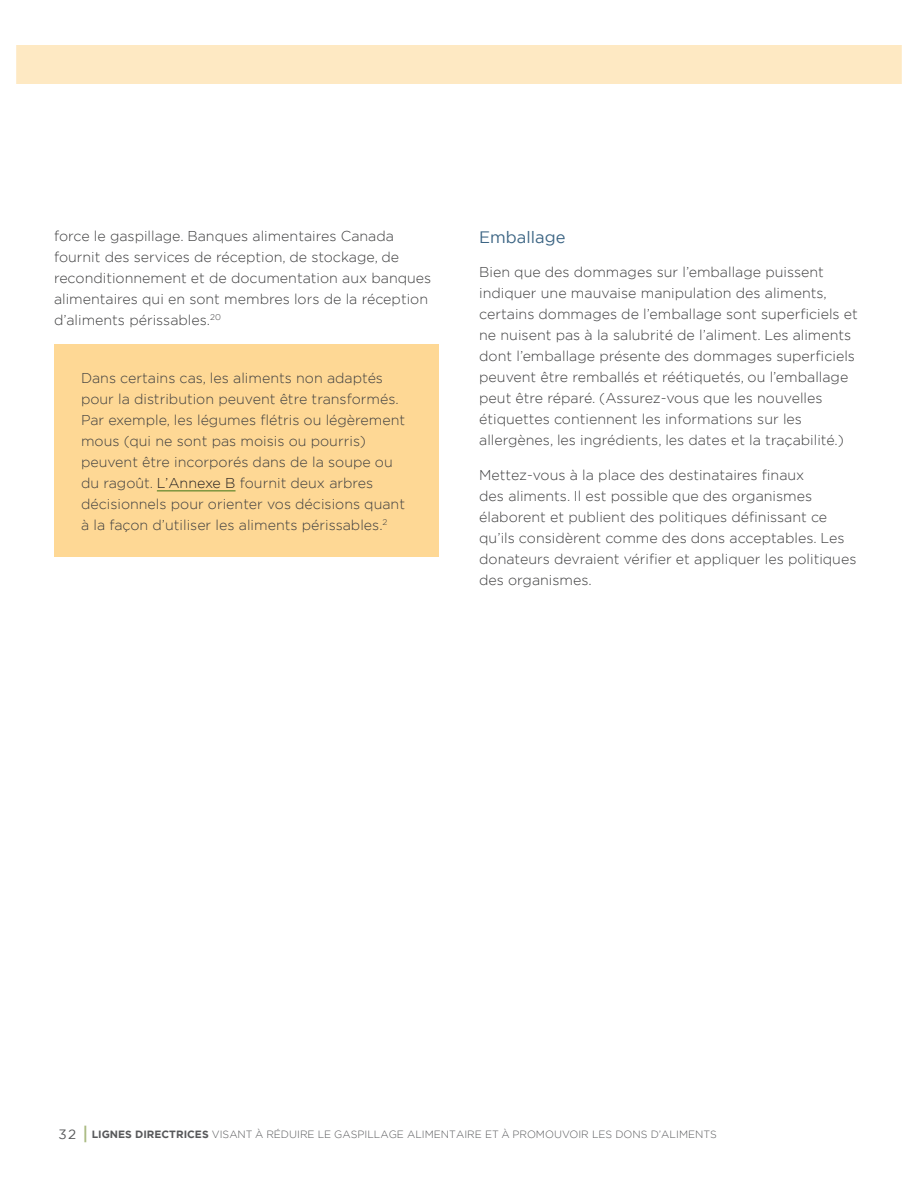
<style>
.page{position:relative;width:918px;height:1188px;background:#fff}
.page>*{position:absolute;margin:0;border:0;box-sizing:border-box;transform-origin:0 0}
.Header_3{font:16.5px "Gotham";color:#3c6584}
.Body{font:300 14.25px/21px "Gotham";color:#3e3e3f}
.t1{font:300 10.5px "Gotham";color:#57585a}
.s1{color:#231f20}
.s2{font-weight:400;font-size:13.5px}
.s3{font-weight:500;font-size:18px;color:#a8b980}
.s4{font-weight:700}
</style>
<div class="page">
<div style="left:54px;top:344px;width:385px;height:213px;background:#fed895"></div>
<hr style="left:157px;top:490px;width:79px;height:2px;background:#7e963f">
<div style="left:0;top:45px;width:918px;height:39px;background:#fee9c3"></div>
<p class="Body" style="left:54px;top:225px;width:379px">force le gaspillage. Banques alimentaires Canada fournit des services de réception, de stockage, de reconditionnement et de documentation aux banques alimentaires qui en sont membres lors de la réception d’aliments périssables.<sup>20</sup></p>
<p class="Body" style="left:81px;top:367px;width:326px">Dans certains cas, les aliments non adaptés pour la distribution peuvent être transformés.<br>Par exemple, les légumes flétris ou légèrement mous (qui ne sont pas moisis ou pourris) peuvent être incorporés dans de la soupe ou du ragoût. <span class="s1">L’Annexe B</span> fournit deux arbres décisionnels pour orienter vos décisions quant à la façon d’utiliser les aliments périssables.<sup>2</sup></p>
<p class="Header_3" style="left:479px;top:226px;width:88px">Emballage</p>
<p class="Body" style="left:479px;top:261px;width:380px">Bien que des dommages sur l’emballage puissent indiquer une mauvaise manipulation des aliments, certains dommages de l’emballage sont superficiels et ne nuisent pas à la salubrité de l’aliment. Les aliments dont l’emballage présente des dommages superficiels peuvent être remballés et réétiquetés, ou l’emballage peut être réparé. (Assurez-vous que les nouvelles étiquettes contiennent les informations sur les allergènes, les ingrédients, les dates et la traçabilité.)</p>
<p class="Body" style="left:479px;top:464px;width:379px">Mettez-vous à la place des destinataires finaux<br>des aliments. Il est possible que des organismes élaborent et publient des politiques définissant ce qu’ils considèrent comme des dons acceptables. Les donateurs devraient vérifier et appliquer les politiques des organismes.</p>
<p class="t1" style="left:58px;top:1128px;width:660px"><span class="s2">32</span> <span class="s3">|</span> <span class="s4">LIGNES DIRECTRICES</span> VISANT À RÉDUIRE LE GASPILLAGE ALIMENTAIRE ET À PROMOUVOIR LES DONS D’ALIMENTS</p>
</div>
